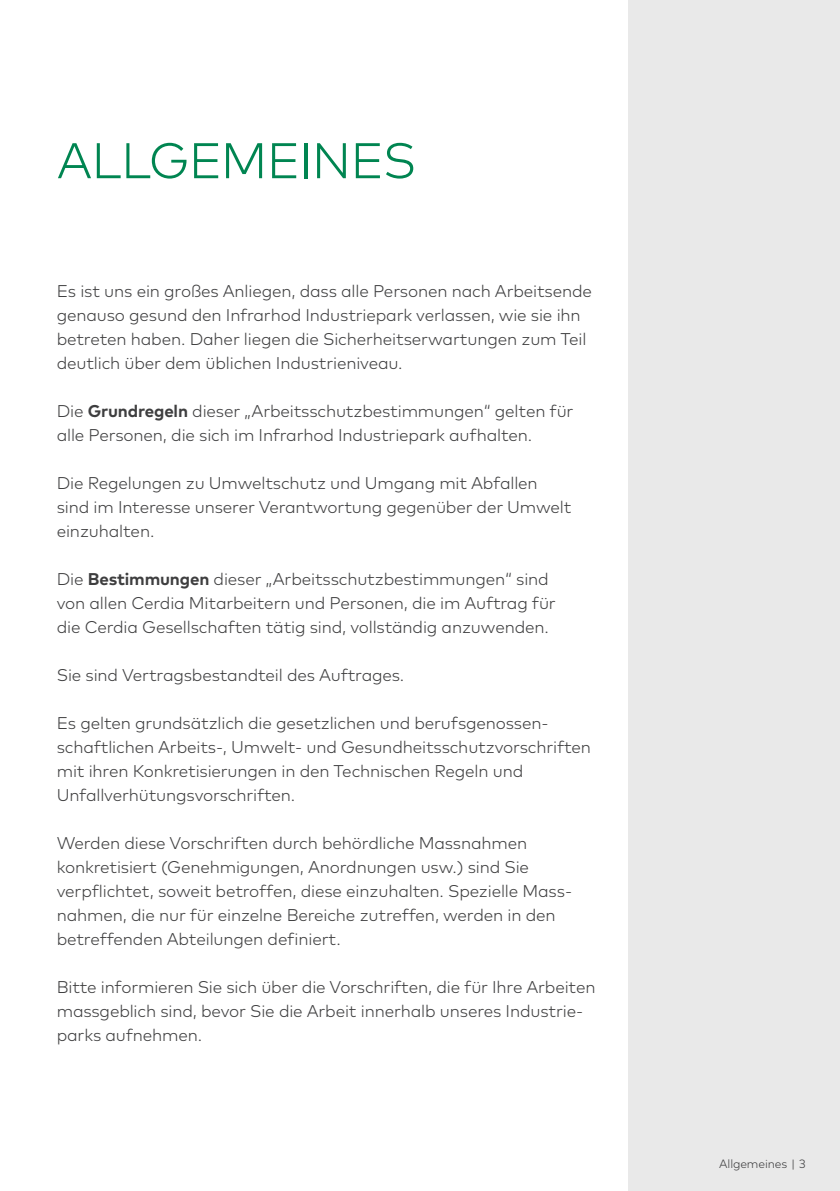
<style>
.page{position:relative;width:840px;height:1191px;background:#fff}
.page>*{position:absolute;margin:0;border:0;box-sizing:border-box;transform-origin:0 0}
.t1{font:300 50px "Mark Pro";letter-spacing:-.015em;color:#008551}
.t2{font:300 17px/24px "Mark Pro";letter-spacing:-.01em;color:#3e3e3f}
.t3{font:300 12px "Mark Pro";letter-spacing:-.01em;color:#3e3e3f}
.s1{font-weight:700}
</style>
<div class="page">
<div style="left:627px;top:0;width:212px;height:1191px;background:#e9e9e9"></div>
<p class="t1" style="left:57px;top:123px;width:361px">ALLGEMEINES</p>
<p class="t2" style="left:57px;top:278px;width:536px">Es ist uns ein großes Anliegen, dass alle Personen nach Arbeitsende genauso gesund den Infrarhod Industriepark verlassen, wie sie ihn betreten haben. Daher liegen die Sicherheitserwartungen zum Teil deutlich über dem üblichen Industrieniveau.</p>
<p class="t2" style="left:57px;top:398px;width:518px">Die <span class="s1">Grundregeln</span> dieser „Arbeitsschutzbestimmungen“ gelten für alle Personen, die sich im Infrarhod Industriepark aufhalten.</p>
<p class="t2" style="left:57px;top:470px;width:516px">Die Regelungen zu Umweltschutz und Umgang mit Abfallen sind im Interesse unserer Verantwortung gegenüber der Umwelt einzuhalten.</p>
<p class="t2" style="left:57px;top:566px;width:500px">Die <span class="s1">Bestimmungen</span> dieser „Arbeitsschutzbestimmungen“ sind von allen Cerdia Mitarbeitern und Personen, die im Auftrag für die Cerdia Gesellschaften tätig sind, vollständig anzuwenden.</p>
<p class="t2" style="left:57px;top:662px;width:349px">Sie sind Vertragsbestandteil des Auftrages.</p>
<p class="t2" style="left:57px;top:710px;width:535px">Es gelten grundsätzlich die gesetzlichen und berufsgenossen&shy;schaftlichen Arbeits-, Umwelt- und Gesundheitsschutzvorschriften mit ihren Konkretisierungen in den Technischen Regeln und Unfallverhütungsvorschriften.</p>
<p class="t2" style="left:57px;top:830px;width:516px">Werden diese Vorschriften durch behördliche Massnahmen konkretisiert (Genehmigungen, Anordnungen usw.) sind Sie verpflichtet, soweit betroffen, diese einzuhalten. Spezielle Mass&shy;nahmen, die nur für einzelne Bereiche zutreffen, werden in den betreffenden Abteilungen definiert.</p>
<p class="t2" style="left:57px;top:974px;width:540px">Bitte informieren Sie sich über die Vorschriften, die für Ihre Arbeiten massgeblich sind, bevor Sie die Arbeit innerhalb unseres Industrie&shy;parks aufnehmen.</p>
<p class="t3" style="left:718px;top:1155px;width:88px">Allgemeines | 3</p>
</div>
